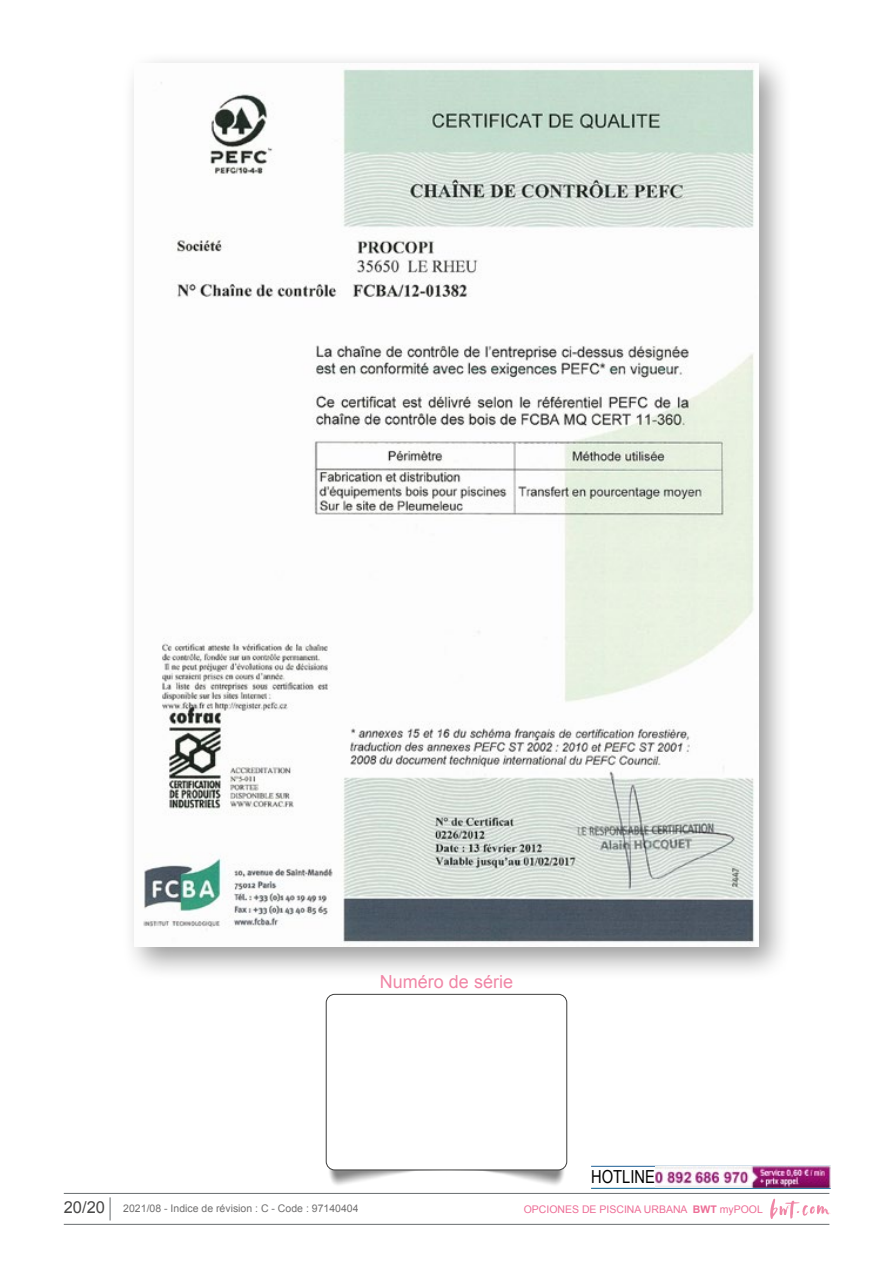
<style>
.page{position:relative;width:893px;height:1263px;background:#fff}
.page>*{position:absolute;margin:0;border:0;box-sizing:border-box;transform-origin:0 0}
.t1{font:18px "Arial";color:#f086a6}
.t2{font:18px "Arial Narrow";color:#000}
.t3{font:16.5px "Arial";color:#474746}
.t4{font:10.5px "Arial";color:#706f6f}
.t5{font:10.5px "Arial";color:#ed6d96}
.s1{font-weight:700}
</style>
<div class="page">
<hr style="left:64px;top:1193px;width:765px;height:1px;background:#676c6e">
<svg style="left:110px;top:1197px;width:1px;height:23px"></svg>
<svg style="left:770px;top:1199px;width:59px;height:20px"></svg>
<hr style="left:64px;top:1224px;width:765px;height:1px;background:#676c6e">
<hr style="left:591px;top:1166px;width:240px;height:1px;background:#1c5e94">
<hr style="left:591px;top:1188px;width:240px;height:1px;background:#005e90">
<img style="left:655px;top:1167px;width:176px;height:20px">
<div style="left:121px;top:51px;width:671px;height:930px;background:#000;opacity:.4"></div>
<img style="left:135px;top:64px;width:623px;height:882px">
<img style="left:326px;top:1164px;width:241px;height:21px">
<div style="left:326px;top:994px;width:241px;height:176px;background:#fff;border-radius:9px"></div>
<div style="left:326px;top:994px;width:241px;height:176px;border:1px solid #3c3c3b;border-radius:9px"></div>
<h1 class="t1" style="left:380px;top:970px;width:135px">Numéro de série</h1>
<h1 class="t2" style="left:591px;top:1163px;width:65px">HOTLINE</h1>
<h2 class="t3" style="left:64px;top:1197px;width:43px">20/20</h2>
<p class="t5" style="left:524px;top:1202px;width:241px">OPCIONES DE PISCINA URBANA <span class="s1">BWT</span> myPOOL</p>
<p class="t4" style="left:123px;top:1202px;width:237px">2021/08 - Indice de révision : C - Code : 97140404</p>
</div>
